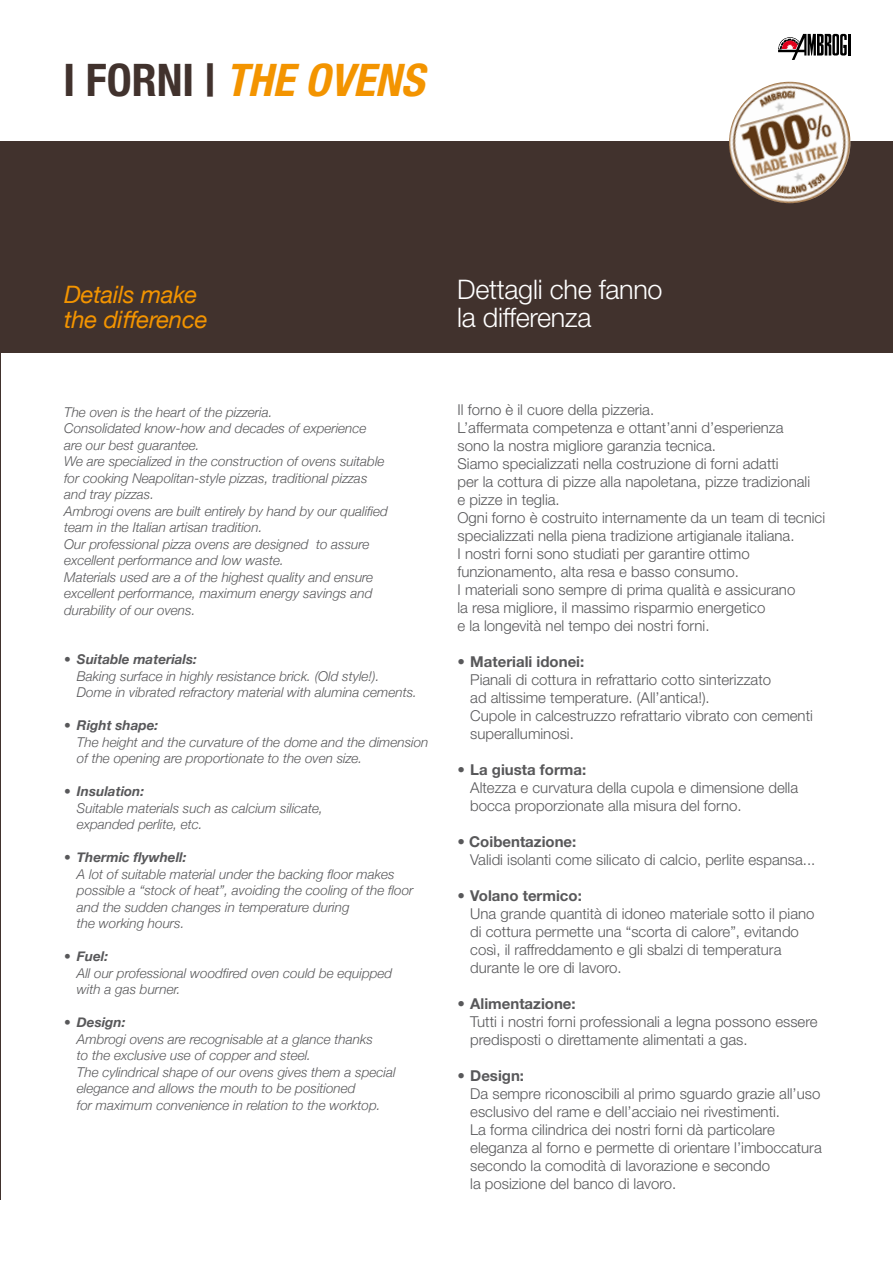
<style>
.page{position:relative;width:893px;height:1263px;background:#fff}
.page>*{position:absolute;margin:0;border:0;box-sizing:border-box;transform-origin:0 0}
.t1{font:italic 700 condensed 45px "Helvetica Neue LT Std";color:#f39400}
.t2{font:300 27px/28.5px "Helvetica Neue LT Std";letter-spacing:-.01em;color:#fff}
.t3{font:italic 24px/25.5px "Helvetica Neue";letter-spacing:-.01em;color:#f39400}
.t4{font:300 15px/18px "Helvetica Neue LT Std";color:#58585a}
.t5{font:700 15px "Helvetica Neue LT Std";color:#58585a}
.t6{font:italic 300 13.5px/16.5px "Helvetica Neue";color:#58585a}
.s1{font-style:normal;color:#41322d}
.s2{font-weight:700}
</style>
<div class="page">
<hr style="left:848px;top:34px;width:2px;height:22px;background:#000">
<svg style="left:778px;top:34px;width:69px;height:26px"></svg>
<div style="left:0;top:142px;width:893px;height:211px;background:#41322d"></div>
<img style="left:729px;top:82px;width:121px;height:121px;border-radius:61px">
<hr style="left:0;top:142px;width:1px;height:1058px;background:#41322d">
<h1 class="t1" style="left:63px;top:53px;width:362px"><span class="s1">I FORNI |</span> THE OVENS</h1>
<h3 class="t3" style="left:64px;top:283px;width:145px">Details make the difference</h3>
<h2 class="t2" style="left:457px;top:274px;width:207px">Dettagli che fanno la differenza</h2>
<p class="t6" style="left:64px;top:403px;width:325px">The oven is the heart of the pizzeria.<br>Consolidated know-how and decades of experience<br>are our best guarantee.<br>We are specialized in the construction of ovens suitable for cooking Neapolitan-style pizzas, traditional pizzas and tray pizzas.<br>Ambrogi ovens are built entirely by hand by our qualified team in the Italian artisan tradition.<br>Our professional pizza ovens are designed to assure excellent performance and low waste.<br>Materials used are a of the highest quality and ensure excellent performance, maximum energy savings and durability of our ovens.</p>
<p class="t6" style="left:77px;top:650px;width:342px;text-indent:-13px">• <span class="s2">Suitable materials:<br></span>Baking surface in highly resistance brick. (Old style!).<br>Dome in vibrated refractory material with alumina cements.</p>
<p class="t6" style="left:77px;top:716px;width:353px;text-indent:-13px">• <span class="s2">Right shape:<br></span>The height and the curvature of the dome and the dimension of the opening are proportionate to the oven size.</p>
<p class="t6" style="left:77px;top:782px;width:248px;text-indent:-13px">• <span class="s2">Insulation:<br></span>Suitable materials such as calcium silicate, expanded perlite, etc.</p>
<p class="t6" style="left:77px;top:848px;width:338px;text-indent:-13px">• <span class="s2">Thermic flywhell:<br></span>A lot of suitable material under the backing floor makes possible a “stock of heat”, avoiding the cooling of the floor and the sudden changes in temperature during<br>the working hours.</p>
<p class="t6" style="left:77px;top:947px;width:317px;text-indent:-13px">• <span class="s2">Fuel:<br></span>All our professional woodfired oven could be equipped with a gas burner.</p>
<p class="t6" style="left:77px;top:1013px;width:320px;text-indent:-13px">• <span class="s2">Design:<br></span>Ambrogi ovens are recognisable at a glance thanks<br>to the exclusive use of copper and steel.<br>The cylindrical shape of our ovens gives them a special elegance and allows the mouth to be positioned<br>for maximum convenience in relation to the worktop.</p>
<p class="t4" style="left:457px;top:400px;width:369px">Il forno è il cuore della pizzeria.<br>L’affermata competenza e ottant’anni d’esperienza<br>sono la nostra migliore garanzia tecnica.<br>Siamo specializzati nella costruzione di forni adatti<br>per la cottura di pizze alla napoletana, pizze tradizionali<br>e pizze in teglia.<br>Ogni forno è costruito internamente da un team di tecnici specializzati nella piena tradizione artigianale italiana.<br>I nostri forni sono studiati per garantire ottimo funzionamento, alta resa e basso consumo.<br>I materiali sono sempre di prima qualità e assicurano<br>la resa migliore, il massimo risparmio energetico<br>e la longevità nel tempo dei nostri forni.</p>
<p class="t5" style="left:457px;top:652px;width:128px">• Materiali idonei:</p>
<p class="t4" style="left:470px;top:670px;width:344px">Pianali di cottura in refrattario cotto sinterizzato<br>ad altissime temperature. (All’antica!).<br>Cupole in calcestruzzo refrattario vibrato con cementi superalluminosi.</p>
<p class="t5" style="left:457px;top:760px;width:130px">• La giusta forma:</p>
<p class="t4" style="left:470px;top:778px;width:329px">Altezza e curvatura della cupola e dimensione della bocca proporzionate alla misura del forno.</p>
<p class="t5" style="left:457px;top:832px;width:120px">• Coibentazione:</p>
<p class="t4" style="left:470px;top:850px;width:347px">Validi isolanti come silicato di calcio, perlite espansa...</p>
<p class="t5" style="left:457px;top:886px;width:126px">• Volano termico:</p>
<p class="t4" style="left:470px;top:904px;width:346px">Una grande quantità di idoneo materiale sotto il piano di cottura permette una “scorta di calore”, evitando così, il raffreddamento e gli sbalzi di temperatura durante le ore di lavoro.</p>
<p class="t5" style="left:457px;top:994px;width:120px">• Alimentazione:</p>
<p class="t4" style="left:470px;top:1012px;width:349px">Tutti i nostri forni professionali a legna possono essere predisposti o direttamente alimentati a gas.</p>
<p class="t5" style="left:457px;top:1066px;width:68px">• Design:</p>
<p class="t4" style="left:470px;top:1084px;width:353px">Da sempre riconoscibili al primo sguardo grazie all’uso esclusivo del rame e dell’acciaio nei rivestimenti.<br>La forma cilindrica dei nostri forni dà particolare eleganza al forno e permette di orientare l’imboccatura secondo la comodità di lavorazione e secondo<br>la posizione del banco di lavoro.</p>
</div>
